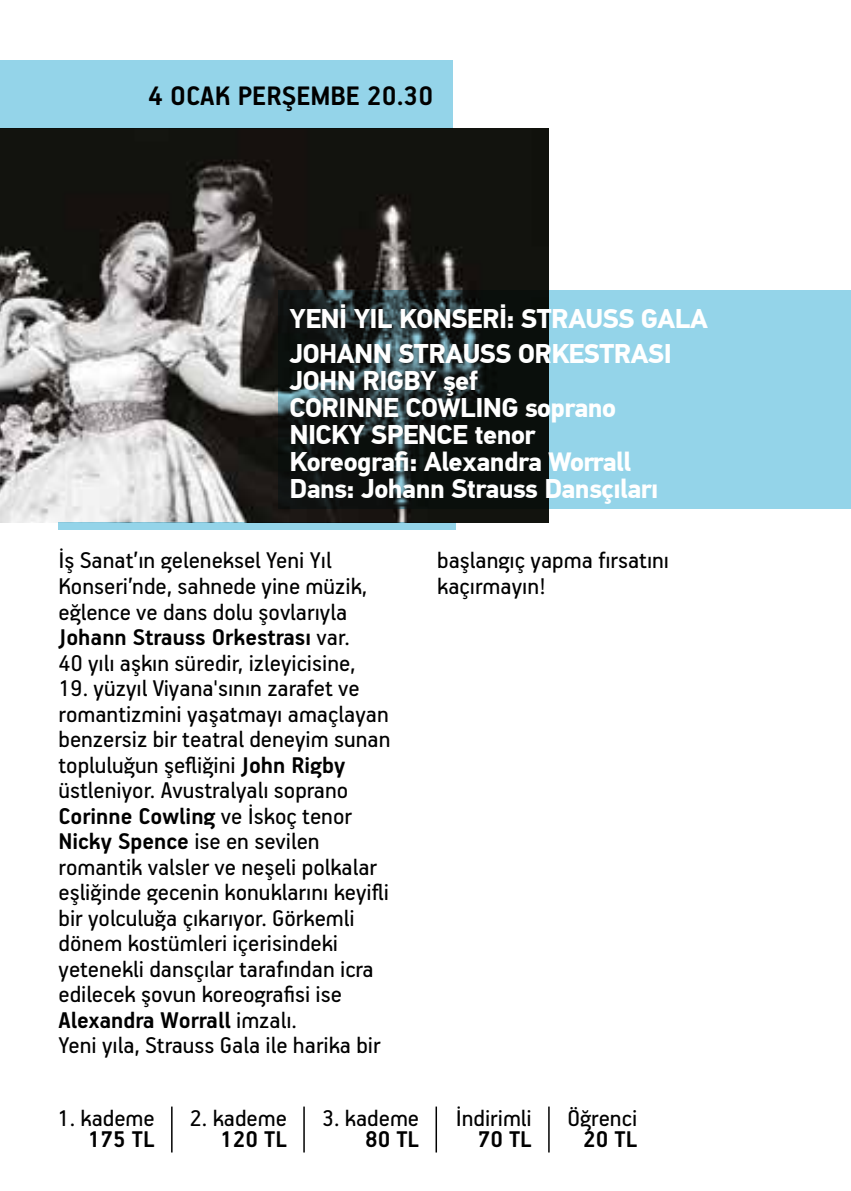
<style>
.page{position:relative;width:851px;height:1191px;background:#fff}
.page>*{position:absolute;margin:0;border:0;box-sizing:border-box;transform-origin:0 0}
.t1{font:700 30px "PF Handbook Pro";color:#000}
.t2{font:700 27px/27px "PF Din Text Pro";letter-spacing:-.02em;color:#fff}
.t3{font:25.5px/25.5px "PF Handbook Pro";color:#000}
.t4{font:700 25.5px "PF Handbook Pro";color:#000}
.s1{font-weight:700}
</style>
<div class="page">
<img style="left:0;top:129px;width:548px;height:393px">
<svg style="left:279px;top:290px;width:571px;height:219px;background:#587e89"></svg>
<div style="left:0;top:61px;width:452px;height:68px;background:#94d4e9"></div>
<div style="left:58px;top:522px;width:398px;height:8px;background:#94d4e9"></div>
<hr style="left:171px;top:1106px;width:1px;height:46px;background:#000">
<hr style="left:303px;top:1106px;width:2px;height:46px;background:#000">
<hr style="left:435px;top:1106px;width:2px;height:46px;background:#000">
<hr style="left:548px;top:1106px;width:1px;height:46px;background:#000">
<p class="t1" style="left:148px;top:78px;width:287px">4 OCAK PERŞEMBE 20.30</p>
<p class="t2" style="left:289px;top:301px;width:420px;line-height:35.4px">YENİ YIL KONSERİ: STRAUSS GALA<br>JOHANN STRAUSS ORKESTRASI</p>
<p class="t2" style="left:289px;top:368px;width:370px">JOHN RIGBY şef<br>CORINNE COWLING soprano<br>NICKY SPENCE tenor<br>Koreografi: Alexandra Worrall<br>Dans: Johann Strauss Dansçıları</p>
<p class="t3" style="left:58px;top:547px;width:310px">İş Sanat’ın geleneksel Yeni Yıl Konseri’nde, sahnede yine müzik, eğlence ve dans dolu şovlarıyla <span class="s1">Johann Strauss Orkestrası</span> var.<br>40 yılı aşkın süredir, izleyicisine,</p>
<p class="t3" style="left:58px;top:674px;width:333px">19. yüzyıl Viyana'sının zarafet ve romantizmini yaşatmayı amaçlayan benzersiz bir teatral deneyim sunan topluluğun şefliğini <span class="s1">John Rigby </span>üstleniyor. Avustralyalı soprano <span class="s1">Corinne Cowling</span> ve İskoç tenor <span class="s1">Nicky Spence</span> ise en sevilen romantik valsler ve neşeli polkalar eşliğinde gecenin konuklarını keyifli bir yolculuğa çıkarıyor. Görkemli dönem kostümleri içerisindeki yetenekli dansçılar tarafından icra edilecek şovun koreografisi ise <span class="s1">Alexandra Worrall</span> imzalı.<br>Yeni yıla, Strauss Gala ile harika bir</p>
<p class="t3" style="left:58px;top:1104px;width:98px">1. kademe</p>
<p class="t4" style="left:88px;top:1123px;width:68px">175 TL</p>
<p class="t3" style="left:190px;top:1104px;width:98px">2. kademe</p>
<p class="t4" style="left:220px;top:1123px;width:68px">120 TL</p>
<p class="t3" style="left:322px;top:1104px;width:98px">3. kademe</p>
<p class="t4" style="left:365px;top:1123px;width:56px">80 TL</p>
<p class="t3" style="left:437px;top:547px;width:233px">başlangıç yapma fırsatını kaçırmayın!</p>
<p class="t3" style="left:455px;top:1104px;width:78px">İndirimli</p>
<p class="t4" style="left:477px;top:1123px;width:56px">70 TL</p>
<p class="t3" style="left:567px;top:1104px;width:71px">Öğrenci</p>
<p class="t4" style="left:583px;top:1123px;width:56px">20 TL</p>
</div>
